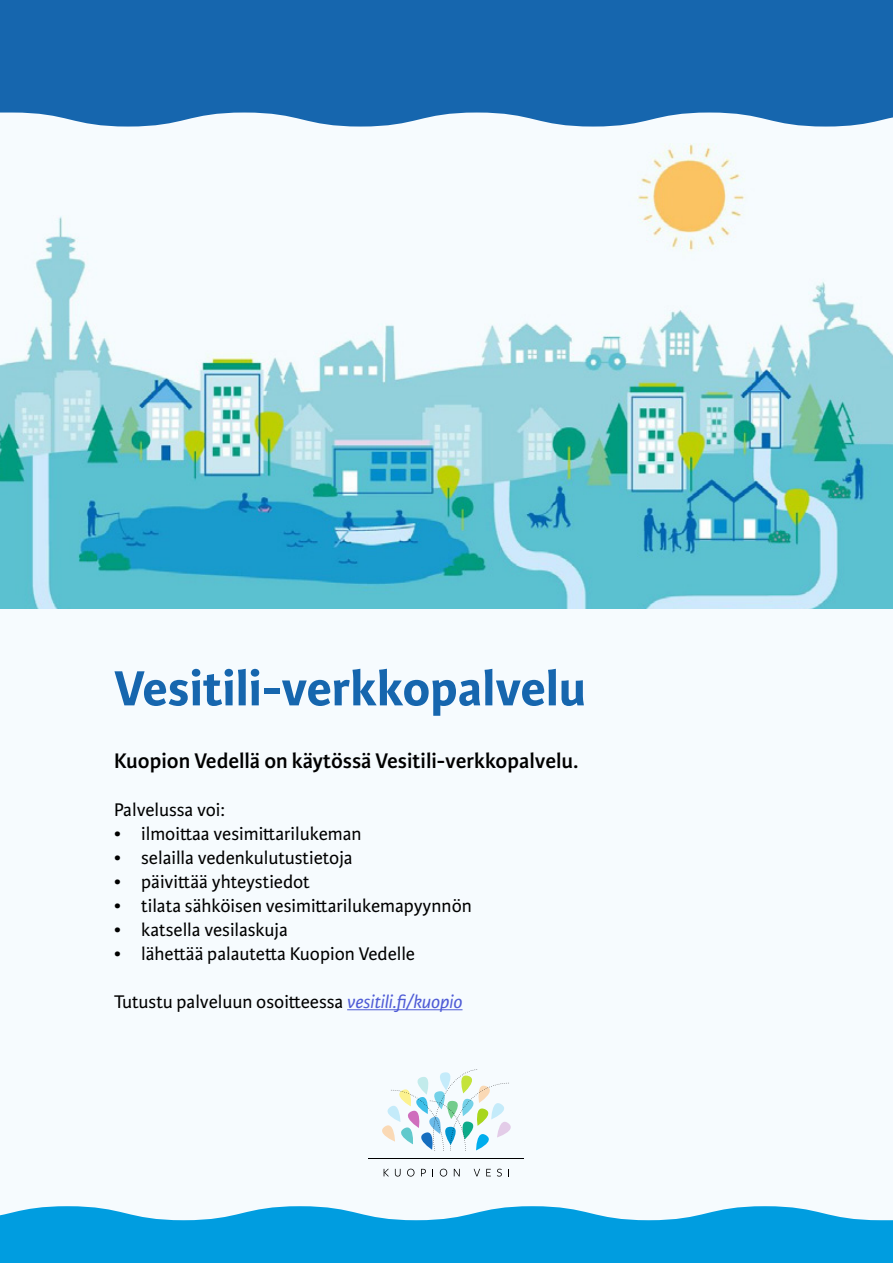
<style>
.page{position:relative;width:893px;height:1263px;background:#fff}
.page>*{position:absolute;margin:0;border:0;box-sizing:border-box;transform-origin:0 0}
.t1{font:700 52.5px "Karmina Sans";color:#1666ae}
.t2{font:600 22.5px "Karmina Sans";color:#000}
.t3{font:19.5px "Karmina Sans";color:#000}
.s1{font-style:italic;color:#4f5cd6}
</style>
<div class="page">
<div style="left:0;top:607px;width:893px;height:629px;background:#f6fbfe"></div>
<hr style="left:347px;top:1009px;width:115px;height:1px;background:#4f5cd6">
<svg style="left:384px;top:1169px;width:5px;height:7px"></svg>
<svg style="left:395px;top:1169px;width:6px;height:7px"></svg>
<svg style="left:407px;top:1169px;width:7px;height:7px"></svg>
<svg style="left:421px;top:1169px;width:5px;height:7px"></svg>
<svg style="left:440px;top:1169px;width:7px;height:7px"></svg>
<svg style="left:454px;top:1169px;width:6px;height:7px"></svg>
<svg style="left:474px;top:1169px;width:6px;height:7px"></svg>
<svg style="left:486px;top:1169px;width:5px;height:7px"></svg>
<svg style="left:497px;top:1169px;width:5px;height:7px"></svg>
<hr style="left:369px;top:1158px;width:155px;height:1px;background:#000">
<svg style="left:382px;top:1069px;width:129px;height:82px"></svg>
<img style="left:1px;top:143px;width:892px;height:466px">
<svg style="left:0;top:1206px;width:893px;height:57px;background:#1ea8e3"></svg>
<div style="left:0;top:0;width:893px;height:127px;background:#1666ae"></div>
<h1 class="t1" style="left:114px;top:658px;width:473px">Vesitili-verkkopalvelu</h1>
<p class="t2" style="left:114px;top:748px;width:466px">Kuopion Vedellä on käytössä Vesitili-verkkopalvelu.</p>
<p class="t3" style="left:114px;top:798px;width:112px">Palvelussa voi:</p>
<p class="t3" style="left:114px;top:822px;width:249px">• ilmoittaa vesimittarilukeman</p>
<p class="t3" style="left:114px;top:847px;width:240px">• selailla vedenkulutustietoja</p>
<p class="t3" style="left:114px;top:871px;width:197px">• päivittää yhteystiedot</p>
<p class="t3" style="left:114px;top:895px;width:359px">• tilata sähköisen vesimittarilukemapyynnön</p>
<p class="t3" style="left:114px;top:919px;width:175px">• katsella vesilaskuja</p>
<p class="t3" style="left:114px;top:943px;width:302px">• lähettää palautetta Kuopion Vedelle</p>
<p class="t3" style="left:114px;top:991px;width:350px">Tutustu palveluun osoitteessa <span class="s1">vesitili.fi/kuopio</span></p>
</div>
